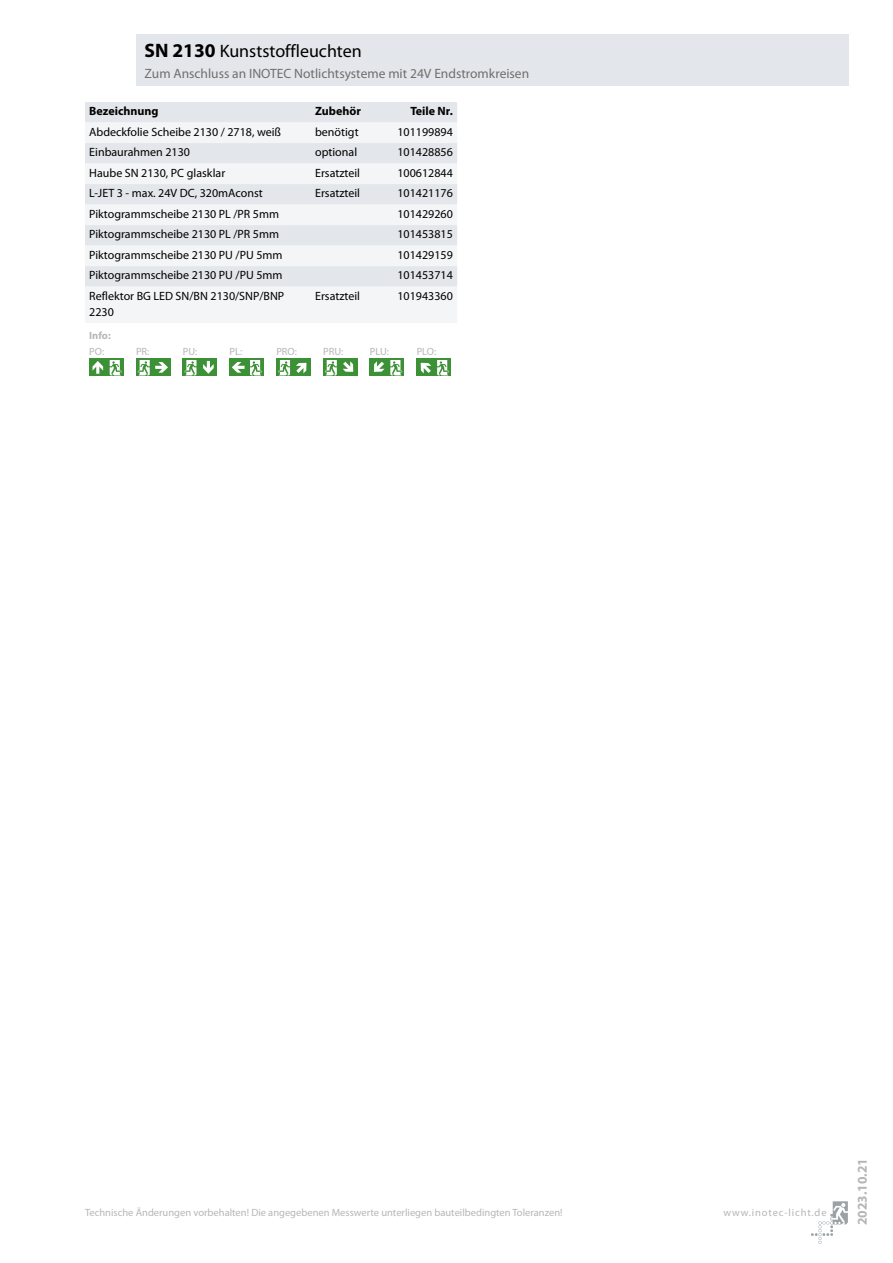
<style>
.page{position:relative;width:893px;height:1263px;background:#fff}
.page>*{position:absolute;margin:0;border:0;box-sizing:border-box;transform-origin:0 0}
.t1{font:18px "Myriad Pro";color:#000}
.t2{font:13.5px "Myriad Pro";color:#706f6f}
.t3{font:700 13.5px "Myriad Pro";color:#b6b6ba}
.t4{font:12px/15.9px "Myriad Pro";color:#000}
.t5{font:700 12px "Myriad Pro";color:#000}
.t6{font:10.5px "Myriad Pro";color:#b6b6ba}
.t7{font:10.5px "Myriad Pro";letter-spacing:.08em;color:#b6b6ba}
.t8{font:700 10.5px "Myriad Pro";color:#b6b6ba}
.s1{font-weight:700;font-size:19.5px}
</style>
<div class="page">
<svg style="left:811px;top:1201px;width:37px;height:43px"></svg>
<div style="left:136px;top:34px;width:712px;height:51px;background:#e3e6ea"></div>
<div style="left:85px;top:102px;width:372px;height:21px;background:#e3e6ea"></div>
<svg style="left:85px;top:123px;width:372px;height:200px;fill:#f4f5f7"></svg>
<svg style="left:106px;top:359px;width:17px;height:17px"></svg>
<svg style="left:110px;top:360px;width:12px;height:15px"></svg>
<div style="left:89px;top:359px;width:17px;height:17px;background:#3c9035"></div>
<svg style="left:93px;top:361px;width:10px;height:13px"></svg>
<div style="left:136px;top:359px;width:17px;height:17px;background:#3c9035"></div>
<div style="left:153px;top:359px;width:17px;height:17px;background:#3c9035"></div>
<svg style="left:138px;top:360px;width:30px;height:15px"></svg>
<svg style="left:183px;top:359px;width:17px;height:17px"></svg>
<svg style="left:184px;top:360px;width:12px;height:15px"></svg>
<div style="left:200px;top:359px;width:17px;height:17px;background:#3c9035"></div>
<svg style="left:203px;top:361px;width:11px;height:13px"></svg>
<div style="left:230px;top:359px;width:17px;height:17px;background:#3c9035"></div>
<div style="left:247px;top:359px;width:17px;height:17px;background:#3c9035"></div>
<svg style="left:232px;top:360px;width:30px;height:15px"></svg>
<div style="left:276px;top:359px;width:17px;height:17px;background:#3c9035"></div>
<svg style="left:278px;top:360px;width:12px;height:15px"></svg>
<div style="left:293px;top:359px;width:17px;height:17px;background:#3c9035"></div>
<svg style="left:296px;top:363px;width:10px;height:10px"></svg>
<div style="left:323px;top:359px;width:17px;height:17px;background:#3c9035"></div>
<svg style="left:325px;top:360px;width:12px;height:15px"></svg>
<div style="left:340px;top:359px;width:17px;height:17px;background:#3c9035"></div>
<svg style="left:343px;top:361px;width:10px;height:11px"></svg>
<div style="left:387px;top:359px;width:17px;height:17px;background:#3c9035"></div>
<div style="left:370px;top:359px;width:17px;height:17px;background:#3c9035"></div>
<svg style="left:374px;top:360px;width:28px;height:15px"></svg>
<div style="left:434px;top:359px;width:17px;height:17px;background:#3c9035"></div>
<svg style="left:437px;top:360px;width:12px;height:15px"></svg>
<div style="left:417px;top:359px;width:17px;height:17px;background:#3c9035"></div>
<svg style="left:421px;top:363px;width:10px;height:10px"></svg>
<h1 class="t1" style="left:145px;top:40px;width:219px"><span class="s1">SN 2130</span> Kunststoffleuchten</h1>
<p class="t2" style="left:145px;top:65px;width:386px">Zum Anschluss an INOTEC Notlichtsysteme mit 24V Endstromkreisen</p>
<p class="t5" style="left:89px;top:103px;width:71px">Bezeichnung</p>
<p class="t5" style="left:315px;top:103px;width:47px">Zubehör</p>
<p class="t5" style="left:410px;top:103px;width:44px">Teile Nr.</p>
<p class="t4" style="left:89px;top:124px;width:193px">Abdeckfolie Scheibe 2130 / 2718, weiß</p>
<p class="t4" style="left:315px;top:124px;width:45px">benötigt</p>
<p class="t4" style="left:397px;top:124px;width:57px">101199894</p>
<p class="t4" style="left:89px;top:144px;width:102px">Einbaurahmen 2130</p>
<p class="t4" style="left:315px;top:144px;width:44px">optional</p>
<p class="t4" style="left:397px;top:144px;width:57px">101428856</p>
<p class="t4" style="left:89px;top:165px;width:137px">Haube SN 2130, PC glasklar</p>
<p class="t4" style="left:315px;top:165px;width:46px">Ersatzteil</p>
<p class="t4" style="left:397px;top:165px;width:57px">100612844</p>
<p class="t4" style="left:89px;top:185px;width:175px">L-JET 3 - max. 24V DC, 320mAconst</p>
<p class="t4" style="left:315px;top:185px;width:46px">Ersatzteil</p>
<p class="t4" style="left:397px;top:185px;width:57px">101421176</p>
<p class="t4" style="left:89px;top:206px;width:191px">Piktogrammscheibe 2130 PL /PR 5mm</p>
<p class="t4" style="left:397px;top:206px;width:57px">101429260</p>
<p class="t4" style="left:89px;top:226px;width:191px">Piktogrammscheibe 2130 PL /PR 5mm</p>
<p class="t4" style="left:397px;top:226px;width:57px">101453815</p>
<p class="t4" style="left:89px;top:247px;width:195px">Piktogrammscheibe 2130 PU /PU 5mm</p>
<p class="t4" style="left:397px;top:247px;width:57px">101429159</p>
<p class="t4" style="left:89px;top:267px;width:195px">Piktogrammscheibe 2130 PU /PU 5mm</p>
<p class="t4" style="left:397px;top:267px;width:57px">101453714</p>
<p class="t4" style="left:89px;top:288px;width:197px">Reflektor BG LED SN/BN 2130/SNP/BNP<br>2230</p>
<p class="t4" style="left:315px;top:288px;width:46px">Ersatzteil</p>
<p class="t4" style="left:397px;top:288px;width:57px">101943360</p>
<p class="t8" style="left:89px;top:329px;width:23px">Info:</p>
<p class="t6" style="left:89px;top:345px;width:16px">PO:</p>
<p class="t6" style="left:136px;top:345px;width:15px">PR:</p>
<p class="t6" style="left:183px;top:345px;width:16px">PU:</p>
<p class="t6" style="left:230px;top:345px;width:14px">PL:</p>
<p class="t6" style="left:276px;top:345px;width:22px">PRO:</p>
<p class="t6" style="left:323px;top:345px;width:22px">PRU:</p>
<p class="t6" style="left:370px;top:345px;width:21px">PLU:</p>
<p class="t6" style="left:417px;top:345px;width:21px">PLO:</p>
<p class="t6" style="left:85px;top:1205px;width:479px">Technische Änderungen vorbehalten! Die angegebenen Messwerte unterliegen bauteilbedingten Toleranzen!</p>
<p class="t7" style="left:723px;top:1205px;width:105px">www.inotec-licht.de</p>
<p class="t3" style="left:854px;top:1225px;width:68px;rotate:-90deg">2023.10.21</p>
</div>
